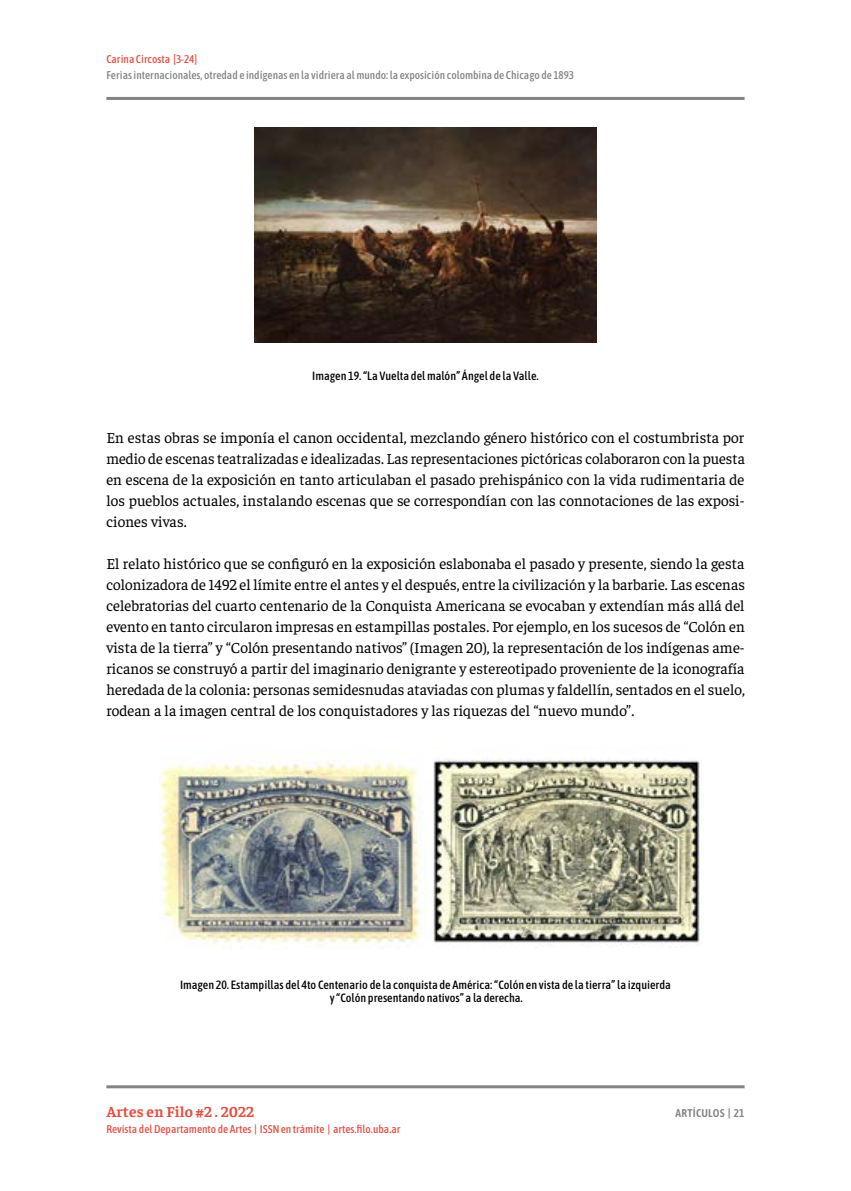
<style>
.page{position:relative;width:851px;height:1191px;background:#fff}
.page>*{position:absolute;margin:0;border:0;box-sizing:border-box;transform-origin:0 0}
.t1{font:15.3px/21px "Faustina";letter-spacing:.005em;color:#000;text-align:justify}
.t2{font:700 15.3px "Faustina";letter-spacing:.01em;color:#e35042}
.t3{font:500 12px/13.5px "Asap Condensed";color:#000;text-align:center}
.t4{font:500 11.25px "Asap Condensed";color:#818385}
.t5{font:500 11.25px "Asap Condensed";color:#e35042}
.t6{font:600 11.25px "Asap Condensed";letter-spacing:.02em;color:#818385}
</style>
<div class="page">
<hr style="left:106px;top:97px;width:638px;height:3px;background:#818385">
<hr style="left:106px;top:1085px;width:638px;height:3px;background:#818385">
<img style="left:254px;top:128px;width:342px;height:214px">
<img style="left:159px;top:761px;width:264px;height:184px">
<img style="left:424px;top:758px;width:276px;height:187px">
<p class="t5" style="left:106px;top:51px;width:92px">Carina Circosta [3-24]</p>
<p class="t4" style="left:106px;top:67px;width:469px">Ferias internacionales, otredad e indígenas en la vidriera al mundo: la exposición colombina de Chicago de 1893</p>
<p class="t3" style="left:312px;top:368px;width:228px">Imagen 19. “La Vuelta del malón” Ángel de la Valle.</p>
<p class="t1" style="left:106px;top:426px;width:640px">En estas obras se imponía el canon occidental, mezclando género histórico con el costumbrista por medio de escenas teatralizadas e idealizadas. Las representaciones pictóricas colaboraron con la puesta en escena de la exposición en tanto articulaban el pasado prehispánico con la vida rudimentaria de los pueblos actuales, instalando escenas que se correspondían con las connotaciones de las exposi&shy;ciones vivas.</p>
<p class="t1" style="left:106px;top:552px;width:640px">El relato histórico que se configuró en la exposición eslabonaba el pasado y presente, siendo la gesta colonizadora de 1492 el límite entre el antes y el después, entre la civilización y la barbarie. Las escenas celebratorias del cuarto centenario de la Conquista Americana se evocaban y extendían más allá del evento en tanto circularon impresas en estampillas postales. Por ejemplo, en los sucesos de “Colón en vista de la tierra” y “Colón presentando nativos” (Imagen 20), la representación de los indígenas ame&shy;ricanos se construyó a partir del imaginario denigrante y estereotipado proveniente de la iconografía heredada de la colonia: personas semidesnudas ataviadas con plumas y faldellín, sentados en el suelo, rodean a la imagen central de los conquistadores y las riquezas del “nuevo mundo”.</p>
<p class="t3" style="left:180px;top:977px;width:492px">Imagen 20. Estampillas del 4to Centenario de la conquista de América: “Colón en vista de la tierra” la izquierda y “Colón presentando nativos” a la derecha.</p>
<p class="t2" style="left:106px;top:1100px;width:149px">Artes en Filo #2 . 2022</p>
<p class="t6" style="left:675px;top:1105px;width:70px">ARTÍCULOS | 21</p>
<p class="t5" style="left:106px;top:1121px;width:296px">Revista del Departamento de Artes | ISSN en trámite | artes.filo.uba.ar</p>
</div>
